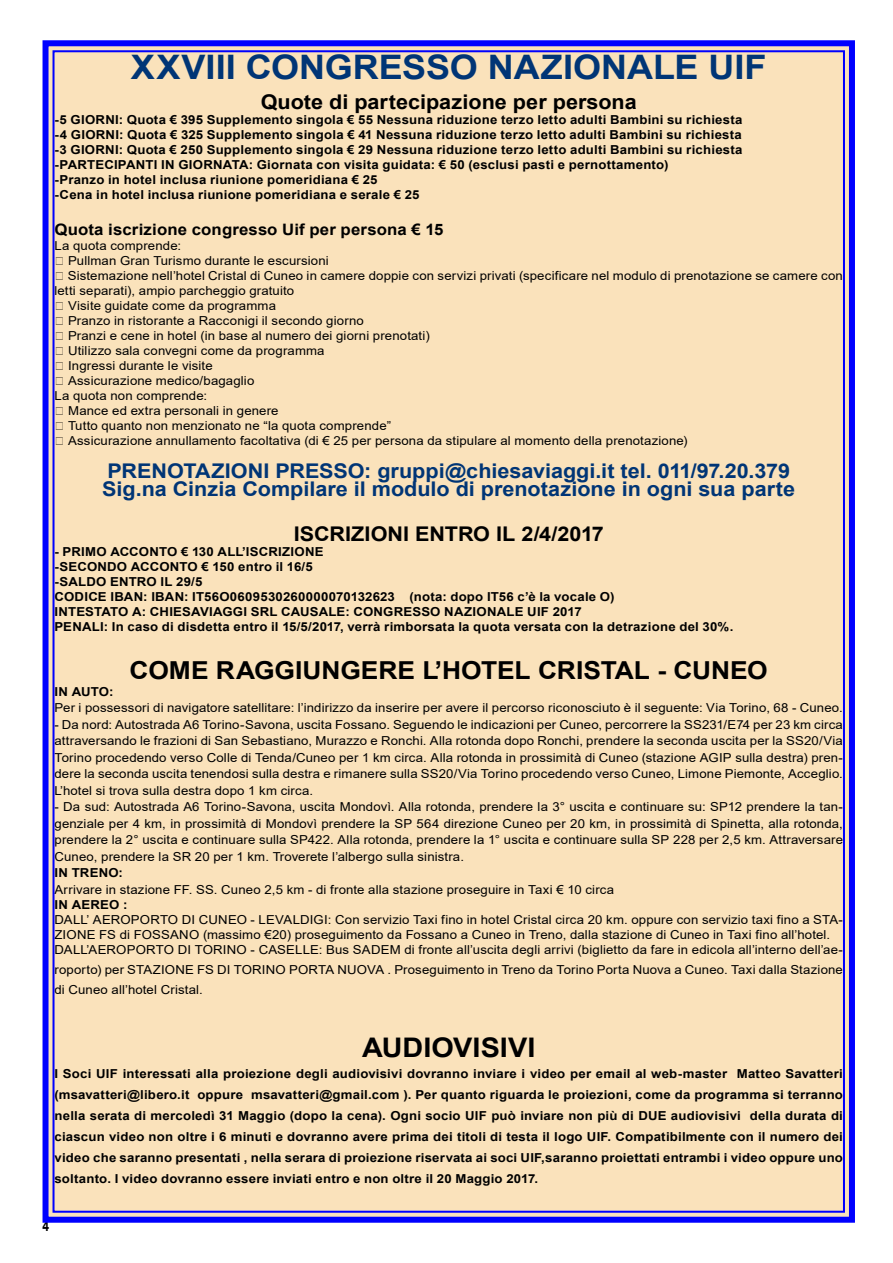
<style>
.page{position:relative;width:893px;height:1263px;background:#fff}
.page>*{position:absolute;margin:0;border:0;box-sizing:border-box;transform-origin:0 0}
.t1{font:700 33.75px "Arial";color:#003576;scale:1.07 1}
.t2{font:700 27px "Arial";color:#000;scale:1.07 1}
.t3{font:700 24.75px "Arial";letter-spacing:-.005em;color:#000;scale:1.07 1}
.t4{font:700 20.25px/18px "Arial";color:#003576;scale:1.07 1}
.t5{font:700 20.25px "Arial";color:#000;scale:1.07 1}
.t6{font:700 15.75px "Arial";letter-spacing:.005em;color:#000;scale:1.07 1}
.t7{font:700 15px "Arial";color:#000;scale:.8 1}
.t8{font:12.3px/16.5px "Arial";letter-spacing:.01em;color:#000;text-align:justify;scale:1.07 1}
.t9{font:700 12.3px/15px "Arial";letter-spacing:.015em;color:#000;scale:1.07 1}
</style>
<div class="page">
<div style="left:42px;top:40px;width:813px;height:1183px;background:#fae2bb"></div>
<svg style="left:56px;top:257px;width:7px;height:8px"></svg>
<svg style="left:56px;top:272px;width:7px;height:8px"></svg>
<svg style="left:56px;top:302px;width:7px;height:8px"></svg>
<svg style="left:56px;top:317px;width:7px;height:8px"></svg>
<svg style="left:56px;top:332px;width:7px;height:8px"></svg>
<svg style="left:56px;top:347px;width:7px;height:8px"></svg>
<svg style="left:56px;top:362px;width:7px;height:8px"></svg>
<svg style="left:56px;top:377px;width:7px;height:8px"></svg>
<svg style="left:56px;top:407px;width:7px;height:8px"></svg>
<svg style="left:56px;top:422px;width:7px;height:8px"></svg>
<svg style="left:56px;top:437px;width:7px;height:8px"></svg>
<h1 class="t1" style="left:131px;top:44px;width:595px">XXVIII CONGRESSO NAZIONALE UIF</h1>
<h3 class="t5" style="left:261px;top:88px;width:353px">Quote di partecipazione per persona</h3>
<p class="t9" style="left:55px;top:113px;width:644px">-5 GIORNI: Quota € 395 Supplemento singola € 55 Nessuna riduzione terzo letto adulti Bambini su richiesta -4 GIORNI: Quota € 325 Supplemento singola € 41 Nessuna riduzione terzo letto adulti Bambini su richiesta -3 GIORNI: Quota € 250 Supplemento singola € 29 Nessuna riduzione terzo letto adulti Bambini su richiesta -PARTECIPANTI IN GIORNATA: Giornata con visita guidata: € 50 (esclusi pasti e pernottamento)<br>-Pranzo in hotel inclusa riunione pomeridiana € 25<br>-Cena in hotel inclusa riunione pomeridiana e serale € 25</p>
<p class="t6" style="left:55px;top:219px;width:365px">Quota iscrizione congresso Uif per persona € 15</p>
<p class="t8" style="left:55px;top:238px;width:120px">La quota comprende:</p>
<p class="t8" style="left:68px;top:253px;width:245px">Pullman Gran Turismo durante le escursioni</p>
<p class="t8" style="left:68px;top:268px;width:726px">Sistemazione nell’hotel Cristal di Cuneo in camere doppie con servizi privati (specificare nel modulo di prenotazione se camere con</p>
<p class="t8" style="left:55px;top:283px;width:225px">letti separati), ampio parcheggio gratuito</p>
<p class="t8" style="left:68px;top:298px;width:196px">Visite guidate come da programma</p>
<p class="t8" style="left:68px;top:313px;width:278px">Pranzo in ristorante a Racconigi il secondo giorno</p>
<p class="t8" style="left:68px;top:328px;width:339px">Pranzi e cene in hotel (in base al numero dei giorni prenotati)</p>
<p class="t8" style="left:68px;top:343px;width:241px">Utilizzo sala convegni come da programma</p>
<p class="t8" style="left:68px;top:358px;width:137px">Ingressi durante le visite</p>
<p class="t8" style="left:68px;top:373px;width:176px">Assicurazione medico/bagaglio</p>
<p class="t8" style="left:55px;top:388px;width:144px">La quota non comprende:</p>
<p class="t8" style="left:68px;top:403px;width:198px">Mance ed extra personali in genere</p>
<p class="t8" style="left:68px;top:418px;width:303px">Tutto quanto non menzionato ne “la quota comprende”</p>
<p class="t8" style="left:68px;top:433px;width:581px">Assicurazione annullamento facoltativa (di € 25 per persona da stipulare al momento della prenotazione)</p>
<h3 class="t4" style="left:102px;top:462px;width:649px">PRENOTAZIONI PRESSO: gruppi@chiesaviaggi.it tel. 011/97.20.379<br>Sig.na Cinzia Compilare il modulo di prenotazione in ogni sua parte</h3>
<h3 class="t5" style="left:294px;top:520px;width:291px">ISCRIZIONI ENTRO IL 2/4/2017</h3>
<p class="t9" style="left:55px;top:545px;width:636px">- PRIMO ACCONTO € 130 ALL’ISCRIZIONE<br>-SECONDO ACCONTO € 150 entro il 16/5<br>-SALDO ENTRO IL 29/5<br>CODICE IBAN: IBAN: IT56O0609530260000070132623 (nota: dopo IT56 c’è la vocale O)<br>INTESTATO A: CHIESAVIAGGI SRL CAUSALE: CONGRESSO NAZIONALE UIF 2017<br>PENALI: In caso di disdetta entro il 15/5/2017, verrà rimborsata la quota versata con la detrazione del 30%.</p>
<h3 class="t3" style="left:130px;top:653px;width:598px">COME RAGGIUNGERE L’HOTEL CRISTAL - CUNEO</h3>
<p class="t9" style="left:55px;top:684px;width:57px">IN AUTO:</p>
<p class="t8" style="left:55px;top:700px;width:738px">Per i possessori di navigatore satellitare: l’indirizzo da inserire per avere il percorso riconosciuto è il seguente: Via Torino, 68 - Cuneo.</p>
<p class="t8" style="left:55px;top:716px;width:738px">- Da nord: Autostrada A6 Torino-Savona, uscita Fossano. Seguendo le indicazioni per Cuneo, percorrere la SS231/E74 per 23 km circa attraversando le frazioni di San Sebastiano, Murazzo e Ronchi. Alla rotonda dopo Ronchi, prendere la seconda uscita per la SS20/Via Torino procedendo verso Colle di Tenda/Cuneo per 1 km circa. Alla rotonda in prossimità di Cuneo (stazione AGIP sulla destra) pren&shy;dere la seconda uscita tenendosi sulla destra e rimanere sulla SS20/Via Torino procedendo verso Cuneo, Limone Piemonte, Acceglio.<br>L’hotel si trova sulla destra dopo 1 km circa.</p>
<p class="t8" style="left:55px;top:799px;width:738px">- Da sud: Autostrada A6 Torino-Savona, uscita Mondovì. Alla rotonda, prendere la 3° uscita e continuare su: SP12 prendere la tan&shy;genziale per 4 km, in prossimità di Mondovì prendere la SP 564 direzione Cuneo per 20 km, in prossimità di Spinetta, alla rotonda, prendere la 2° uscita e continuare sulla SP422. Alla rotonda, prendere la 1° uscita e continuare sulla SP 228 per 2,5 km. Attraversare Cuneo, prendere la SR 20 per 1 km. Troverete l’albergo sulla sinistra.</p>
<p class="t9" style="left:55px;top:866px;width:66px">IN TRENO:</p>
<p class="t8" style="left:55px;top:881px;width:524px">Arrivare in stazione FF. SS. Cuneo 2,5 km - di fronte alla stazione proseguire in Taxi € 10 circa</p>
<p class="t9" style="left:55px;top:897px;width:70px">IN AEREO :</p>
<p class="t8" style="left:55px;top:912px;width:738px;line-height:15px;text-align:left">DALL’ AEROPORTO DI CUNEO - LEVALDIGI: Con servizio Taxi fino in hotel Cristal circa 20 km. oppure con servizio taxi fino a STA-<br>ZIONE FS di FOSSANO (massimo €20) proseguimento da Fossano a Cuneo in Treno, dalla stazione di Cuneo in Taxi fino all’hotel.<br>DALL’AEROPORTO DI TORINO - CASELLE: Bus SADEM di fronte all’uscita degli arrivi (biglietto da fare in edicola all’interno dell’ae-</p>
<p class="t8" style="left:55px;top:959px;width:738px;line-height:19.8px">roporto) per STAZIONE FS DI TORINO PORTA NUOVA . Proseguimento in Treno da Torino Porta Nuova a Cuneo. Taxi dalla Stazione di Cuneo all’hotel Cristal.</p>
<h2 class="t2" style="left:362px;top:1028px;width:164px">AUDIOVISIVI</h2>
<p class="t9" style="left:55px;top:1063px;width:738px;line-height:21px;text-align:justify">I Soci UIF interessati alla proiezione degli audiovisivi dovranno inviare i video per email al web-master Matteo Savatteri (msavatteri@libero.it oppure msavatteri@gmail.com ). Per quanto riguarda le proiezioni, come da programma si terranno nella serata di mercoledì 31 Maggio (dopo la cena). Ogni socio UIF può inviare non più di DUE audiovisivi della durata di ciascun video non oltre i 6 minuti e dovranno avere prima dei titoli di testa il logo UIF. Compatibilmente con il numero dei video che saranno presentati , nella serara di proiezione riservata ai soci UIF,saranno proiettati entrambi i video oppure uno soltanto. I video dovranno essere inviati entro e non oltre il 20 Maggio 2017.</p>
<p class="t7" style="left:43px;top:1215px;width:10px">4</p>
</div>
